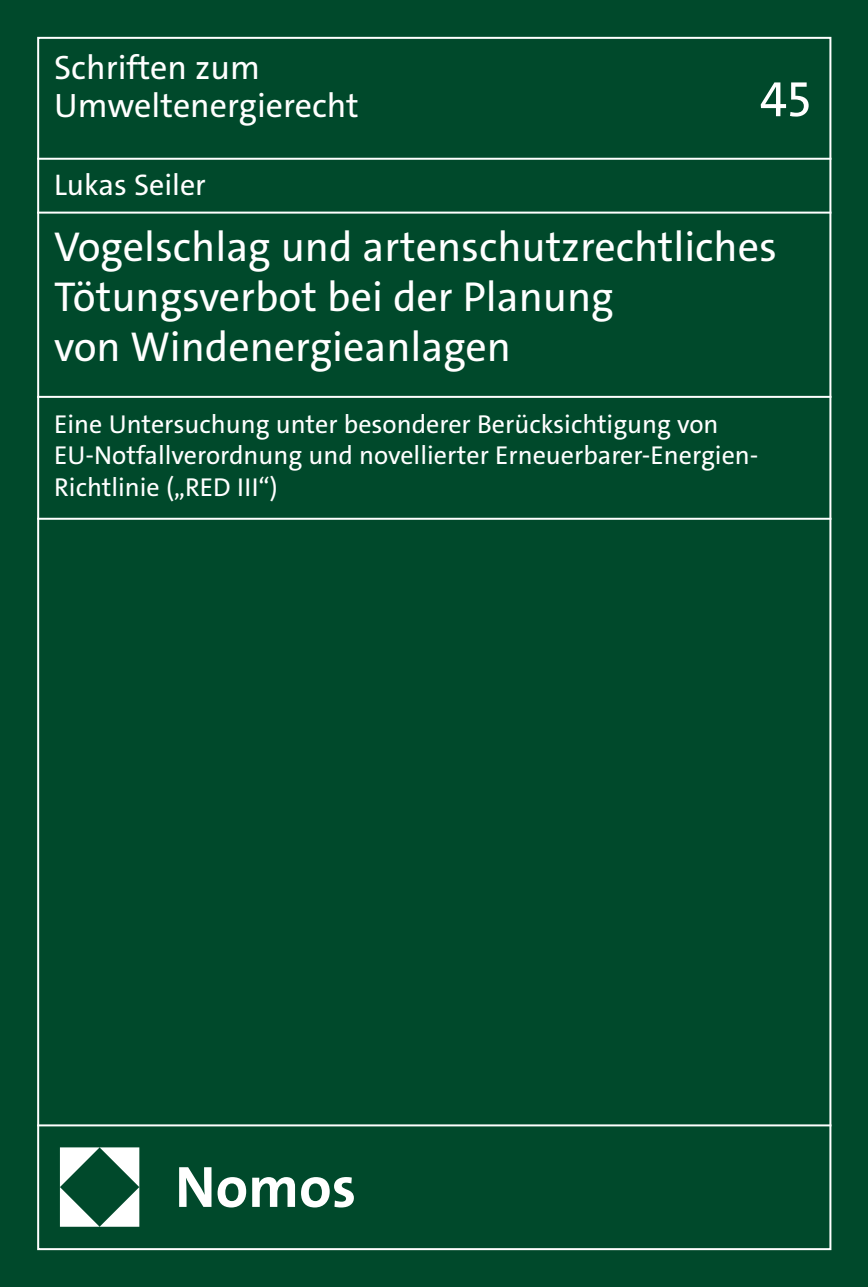
<style>
.page{position:relative;width:868px;height:1287px;background:#fff}
.page>*{position:absolute;margin:0;border:0;box-sizing:border-box;transform-origin:0 0}
.t1{font:50px "The Sans C5";color:#fff}
.t2{font:42px/50px "The Sans C5";color:#fff}
.t3{font:34px/38px "The Sans C5";color:#fff}
.t4{font:30px "The Sans C5";color:#fff}
.t5{font:26px/31.2px "The Sans C5";color:#fff}
</style>
<div class="page">
<div style="left:0;top:0;width:867px;height:1287px;background:#00492b"></div>
<hr style="left:37px;top:158px;width:794px;height:2px;background:#fff">
<hr style="left:37px;top:212px;width:794px;height:2px;background:#fff">
<hr style="left:37px;top:396px;width:794px;height:2px;background:#fff">
<hr style="left:37px;top:518px;width:794px;height:2px;background:#fff">
<hr style="left:37px;top:1124px;width:794px;height:2px;background:#fff">
<svg style="left:179px;top:1167px;width:175px;height:40px"></svg>
<svg style="left:60px;top:1147px;width:79px;height:80px"></svg>
<h3 class="t3" style="left:54px;top:49px;width:306px">Schriften zum<br>Umweltenergierecht</h3>
<p class="t4" style="left:54px;top:166px;width:153px">Lukas Seiler</p>
<h1 class="t1" style="left:759px;top:67px;width:52px">45</h1>
<h2 class="t2" style="left:54px;top:222px;width:724px">Vogelschlag und artenschutzrechtliches<br>Tötungsverbot bei der Planung<br>von Windenergieanlagen</h2>
<p class="t5" style="left:54px;top:409px;width:705px">Eine Untersuchung unter besonderer Berücksichtigung von<br>EU-Notfallverordnung und novellierter Erneuerbarer-Energien-<br>Richtlinie („RED III“)</p>
</div>
